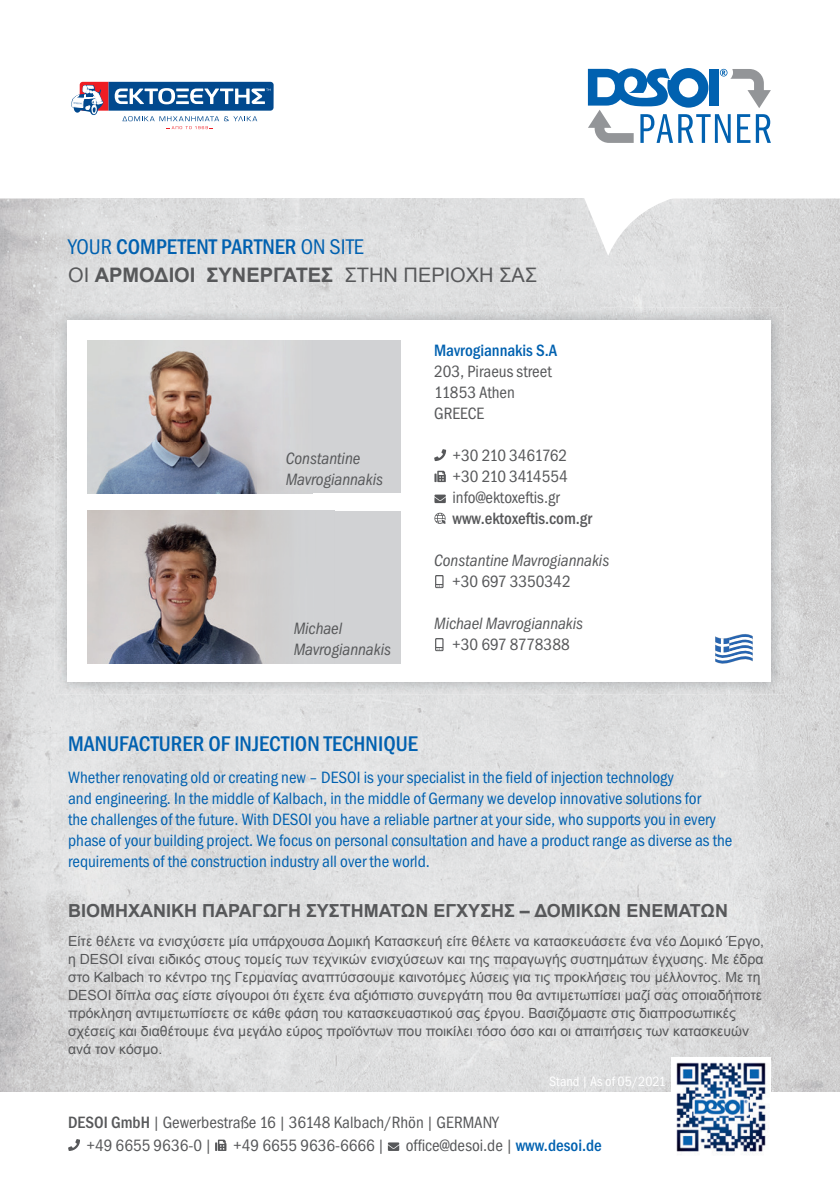
<style>
.page{position:relative;width:840px;height:1191px;background:#fff}
.page>*{position:absolute;margin:0;border:0;box-sizing:border-box;transform-origin:0 0}
.t1{font:500 condensed 22px "Franklin Gothic";color:#0161b0}
.t2{font:700 20px "Arial";color:#57585a}
.t3{font:700 18px "Arial";color:#57585a}
.t4{font:condensed 17px/21px "Franklin Gothic";color:#0161b0}
.t5{font:condensed 17px/21px "Franklin Gothic";color:#57585a}
.t6{font:italic condensed 17px/21px "Franklin Gothic";color:#57585a}
.t7{font:500 condensed 17px "Franklin Gothic";color:#57585a}
.t8{font:500 condensed 17px "Franklin Gothic";color:#0161b0}
.t9{font:14px/18px "Arial";color:#57585a}
.t10{font:condensed 14px "Franklin Gothic";letter-spacing:.005em;color:#fff}
.s1{font-weight:400}
.s2{font-weight:500}
.s3{font-weight:500;color:#0161b0}
</style>
<div class="page">
<img style="left:0;top:679px;width:839px;height:412px">
<img style="left:0;top:198px;width:59px;height:481px">
<div style="left:59px;top:198px;width:540px;height:110px;background:#dedfdf"></div>
<img style="left:599px;top:198px;width:240px;height:137px">
<img style="left:783px;top:335px;width:56px;height:344px">
<img style="left:671px;top:1057px;width:99px;height:98px">
<svg style="left:587px;top:68px;width:183px;height:75px"></svg>
<img style="left:55px;top:308px;width:55px;height:386px">
<img style="left:110px;top:630px;width:673px;height:64px">
<img style="left:110px;top:308px;width:673px;height:64px">
<img style="left:771px;top:372px;width:12px;height:258px">
<div style="left:68px;top:320px;width:702px;height:361px;background:#fff"></div>
<svg style="left:582px;top:198px;width:91px;height:58px"></svg>
<svg style="left:68px;top:1139px;width:12px;height:12px"></svg>
<svg style="left:215px;top:1139px;width:11px;height:12px"></svg>
<svg style="left:387px;top:1142px;width:12px;height:9px"></svg>
<svg style="left:434px;top:449px;width:12px;height:12px"></svg>
<svg style="left:434px;top:471px;width:11px;height:11px"></svg>
<svg style="left:434px;top:494px;width:11px;height:9px"></svg>
<svg style="left:434px;top:513px;width:11px;height:11px"></svg>
<svg style="left:435px;top:575px;width:8px;height:13px"></svg>
<svg style="left:435px;top:638px;width:8px;height:13px"></svg>
<div style="left:88px;top:340px;width:312px;height:153px;background:#d1d2d4"></div>
<img style="left:96px;top:340px;width:186px;height:153px">
<svg style="left:715px;top:634px;width:37px;height:29px"></svg>
<svg style="left:71px;top:82px;width:202px;height:47px"></svg>
<div style="left:88px;top:510px;width:312px;height:153px;background:#d1d2d4"></div>
<img style="left:88px;top:510px;width:179px;height:153px">
<h1 class="t1" style="left:68px;top:234px;width:297px"><span class="s1">YOUR</span> COMPETENT PARTNER <span class="s1">ON SITE</span></h1>
<h2 class="t2" style="left:68px;top:262px;width:470px"><span class="s1">ΟΙ</span> ΑΡΜΟΔΙΟΙ ΣΥΝΕΡΓΑΤΕΣ <span class="s1">ΣΤΗΝ ΠΕΡΙΟΧΗ ΣΑΣ</span></h2>
<p class="t6" style="left:285px;top:448px;width:99px">Constantine<br>Mavrogiannakis</p>
<p class="t6" style="left:293px;top:618px;width:99px">Michael<br>Mavrogiannakis</p>
<p class="t8" style="left:434px;top:341px;width:125px">Mavrogiannakis S.A</p>
<p class="t5" style="left:434px;top:361px;width:119px">203, Piraeus street<br>11853 Athen<br>GREECE</p>
<p class="t5" style="left:452px;top:445px;width:117px;text-align:justify">+30 210 3461762 +30 210 3414554 info@ektoxeftis.gr</p>
<p class="t7" style="left:452px;top:509px;width:141px">www.ektoxeftis.com.gr</p>
<p class="t6" style="left:434px;top:550px;width:177px">Constantine Mavrogiannakis</p>
<p class="t5" style="left:452px;top:571px;width:120px">+30 697 3350342</p>
<p class="t6" style="left:434px;top:613px;width:150px">Michael Mavrogiannakis</p>
<p class="t5" style="left:452px;top:634px;width:119px">+30 697 8778388</p>
<h1 class="t1" style="left:68px;top:731px;width:351px">MANUFACTURER OF INJECTION TECHNIQUE</h1>
<p class="t4" style="left:68px;top:767px;width:665px">Whether renovating old or creating new – DESOI is your specialist in the field of injection technology<br>and engineering. In the middle of Kalbach, in the middle of Germany we develop innovative solutions for<br>the challenges of the future. With DESOI you have a reliable partner at your side, who supports you in every phase of your building project. We focus on personal consultation and have a product range as diverse as the requirements of the construction industry all over the world.</p>
<p class="t3" style="left:68px;top:898px;width:661px">ΒΙΟΜΗΧΑΝΙΚΗ ΠΑΡΑΓΩΓΗ ΣΥΣΤΗΜΑΤΩΝ ΕΓΧΥΣΗΣ – ΔΟΜΙΚΩΝ ΕΝΕΜΑΤΩΝ</p>
<p class="t9" style="left:68px;top:932px;width:697px">Είτε θέλετε να ενισχύσετε μία υπάρχουσα Δομική Κατασκευή είτε θέλετε να κατασκευάσετε ένα νέο Δομικό Έργο, η DESOI είναι ειδικός στους τομείς των τεχνικών ενισχύσεων και της παραγωγής συστημάτων έγχυσης. Με έδρα στο Kalbach το κέντρο της Γερμανίας αναπτύσσουμε καινοτόμες λύσεις για τις προκλήσεις του μέλλοντος. Με τη DESOI δίπλα σας είστε σίγουροι ότι έχετε ένα αξιόπιστο συνεργάτη που θα αντιμετωπίσει μαζί σας οποιαδήποτε πρόκληση αντιμετωπίσετε σε κάθε φάση του κατασκευαστικού σας έργου. Βασιζόμαστε στις διαπροσωπικές σχέσεις και διαθέτουμε ένα μεγάλο εύρος προϊόντων που ποικίλει τόσο όσο και οι απαιτήσεις των κατασκευών ανά τον κόσμο.</p>
<p class="t10" style="left:549px;top:1073px;width:118px">Stand | As of 05/2021</p>
<p class="t5" style="left:86px;top:1110px;width:516px;line-height:23.4px;text-indent:-18px"><span class="s2">DESOI GmbH</span> | Gewerbestraße 16 | 36148 Kalbach/Rhön | GERMANY<br>+49 6655 9636-0 | +49 6655 9636-6666 | office@desoi.de | <span class="s3">www.desoi.de</span></p>
</div>
